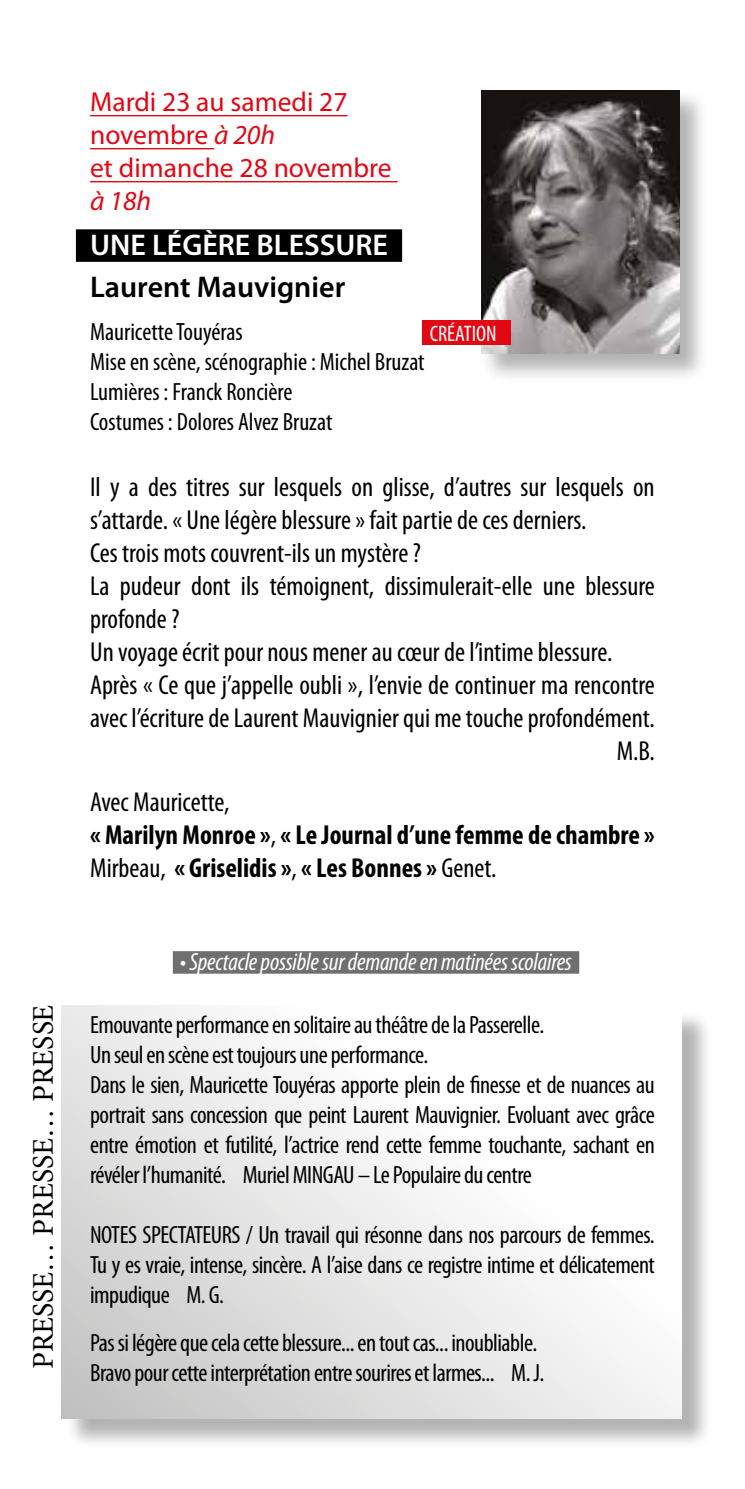
<style>
.page{position:relative;width:745px;height:1489px;background:#fff}
.page>*{position:absolute;margin:0;border:0;box-sizing:border-box;transform-origin:0 0}
.t1{font:30px "Minion Pro";letter-spacing:-.005em;color:#000}
.t2{font:600 30px "Myriad Pro";color:#fff}
.t3{font:600 30px "Myriad Pro";color:#000}
.t4{font:condensed 27.5px "Myriad Pro";color:#000}
.t5{font:700 condensed 27.5px/33px "Myriad Pro";color:#000}
.t6{font:27.5px/33px "Myriad Pro";color:#e30613}
.t7{font:italic 27.5px "Myriad Pro";color:#e30613}
.t8{font:condensed 25px/30px "Myriad Pro";letter-spacing:-.02em;color:#000}
.t9{font:condensed 25px/30px "Myriad Pro";color:#000}
.t10{font:italic condensed 25px "Myriad Pro";letter-spacing:-.01em;color:#fff}
.t11{font:condensed 22.5px "Myriad Pro";color:#fff}
.s1{font-style:italic}
.s2{font-weight:400}
</style>
<div class="page">
<div style="left:65px;top:1009px;width:647px;height:439px;background:#000;opacity:.3"></div>
<svg style="left:61px;top:1005px;width:619px;height:412px"></svg>
<hr style="left:90px;top:115px;width:257px;height:1px;background:#e30613">
<hr style="left:90px;top:148px;width:124px;height:1px;background:#e30613">
<hr style="left:90px;top:181px;width:307px;height:1px;background:#e30613">
<div style="left:76px;top:229px;width:326px;height:33px;background:#000"></div>
<div style="left:173px;top:951px;width:406px;height:22px;background:#706f6f"></div>
<div style="left:480px;top:89px;width:228px;height:295px;background:#000;opacity:.3"></div>
<img style="left:480px;top:90px;width:199px;height:264px">
<div style="left:422px;top:320px;width:88px;height:25px;background:#e30613"></div>
<p class="t1" style="left:23px;top:1368px;width:366px;rotate:-90deg">PRESSE… PRESSE… PRESSE</p>
<p class="t6" style="left:90px;top:84px;width:303px">Mardi 23 au samedi 27 novembre <span class="s1">à 20h<br></span>et dimanche 28 novembre</p>
<p class="t7" style="left:90px;top:183px;width:63px">à 18h</p>
<p class="t2" style="left:90px;top:225px;width:299px">UNE LÉGÈRE BLESSURE</p>
<p class="t3" style="left:90px;top:268px;width:256px">Laurent Mauvignier</p>
<p class="t9" style="left:90px;top:316px;width:336px">Mauricette Touyéras<br>Mise en scène, scénographie : Michel Bruzat<br>Lumières : Franck Roncière<br>Costumes : Dolores Alvez Bruzat</p>
<p class="t11" style="left:429px;top:320px;width:68px">CRÉATION</p>
<p class="t4" style="left:90px;top:470px;width:565px">Il y a des titres sur lesquels on glisse, d’autres sur lesquels on</p>
<p class="t4" style="left:90px;top:503px;width:497px">s’attarde. « Une légère blessure » fait partie de ces derniers.</p>
<p class="t4" style="left:90px;top:536px;width:332px">Ces trois mots couvrent-ils un mystère ?</p>
<p class="t4" style="left:90px;top:569px;width:566px">La pudeur dont ils témoignent, dissimulerait-elle une blessure</p>
<p class="t4" style="left:90px;top:602px;width:91px">profonde ?</p>
<p class="t4" style="left:90px;top:635px;width:523px">Un voyage écrit pour nous mener au cœur de l’intime blessure.</p>
<p class="t4" style="left:90px;top:668px;width:566px">Après « Ce que j’appelle oubli », l’envie de continuer ma rencontre</p>
<p class="t4" style="left:90px;top:701px;width:566px">avec l’écriture de Laurent Mauvignier qui me touche profondément.</p>
<p class="t4" style="left:616px;top:734px;width:40px">M.B.</p>
<p class="t5" style="left:90px;top:784px;width:566px"><span class="s2">Avec Mauricette,<br></span>« Marilyn Monroe »<span class="s2">,</span> « Le Journal d’une femme de chambre »<br><span class="s2">Mirbeau,</span> « Griselidis »<span class="s2">,</span> « Les Bonnes » <span class="s2">Genet.</span></p>
<p class="t10" style="left:180px;top:946px;width:393px">• Spectacle possible sur demande en matinées scolaires</p>
<p class="t8" style="left:90px;top:1009px;width:566px">Emouvante performance en solitaire au théâtre de la Passerelle.<br>Un seul en scène est toujours une performance.<br>Dans le sien, Mauricette Touyéras apporte plein de finesse et de nuances au portrait sans concession que peint Laurent Mauvignier. Evoluant avec grâce entre émotion et futilité, l’actrice rend cette femme touchante, sachant en révéler l’humanité. Muriel MINGAU – Le Populaire du centre</p>
<p class="t8" style="left:90px;top:1219px;width:566px;text-align:justify">NOTES SPECTATEURS / Un travail qui résonne dans nos parcours de femmes.<br>Tu y es vraie, intense, sincère. A l’aise dans ce registre intime et délicatement impudique M. G.</p>
<p class="t8" style="left:90px;top:1327px;width:455px">Pas si légère que cela cette blessure... en tout cas... inoubliable.<br>Bravo pour cette interprétation entre sourires et larmes... M. J.</p>
</div>
